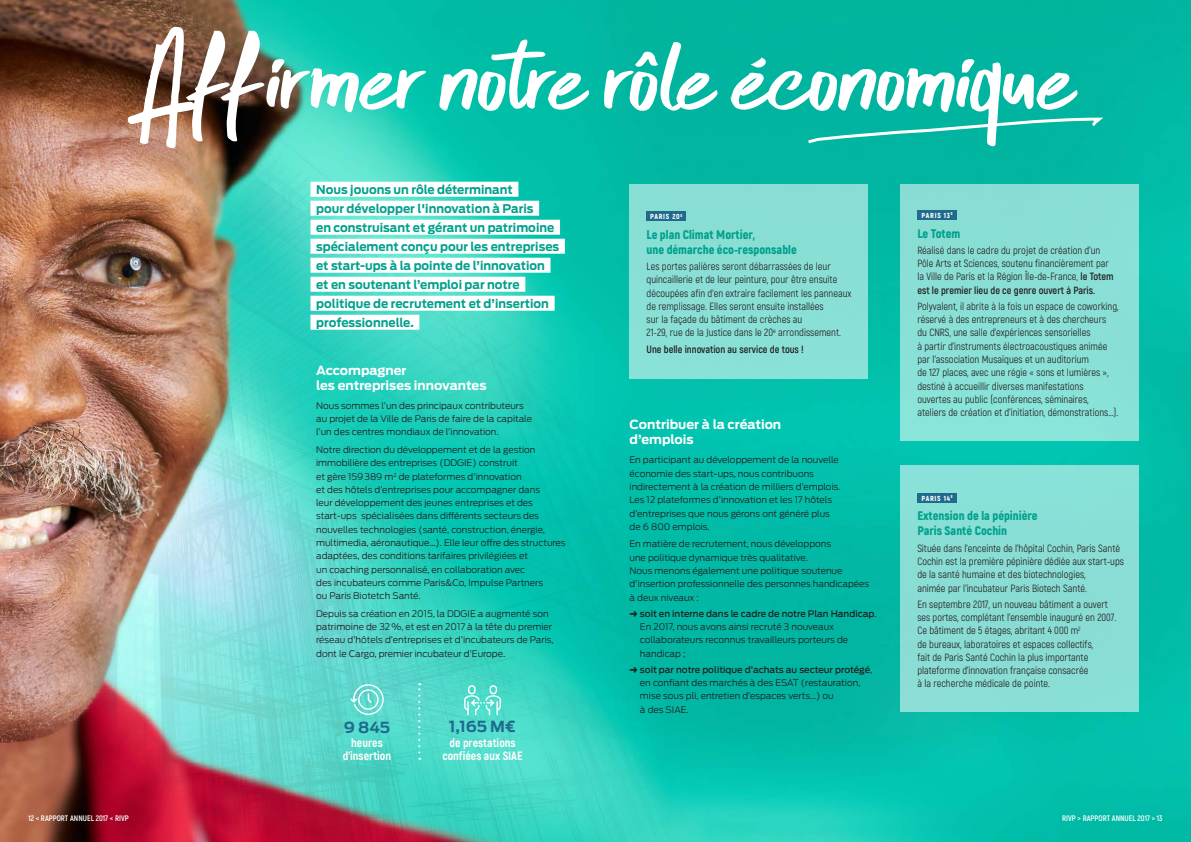
<style>
.page{position:relative;width:1191px;height:842px;background:#fff}
.page>*{position:absolute;margin:0;border:0;box-sizing:border-box;transform-origin:0 0}
.t1{font:85px "Skytreeone";color:#fff;scale:1.1 1}
.t2{font:75px "Befolk";color:#fff}
.t3{font:700 15.2px "Antenna";letter-spacing:-.005em;color:#1f6a8d}
.t4{font:900 12.5px/15px "Akrobat";color:#00a18d}
.t5{font:700 12.5px/15px "Antenna";color:#fff}
.t6{font:700 12px "Antenna";color:#00a18d}
.t7{font:800 12px "Akrobat";color:#fff}
.t8{font:10.5px/13.3px "Akrobat";color:#231f20}
.t9{font:700 10.5px "Akrobat";color:#231f20}
.t10{font:300 9px/13.3px "Antenna";color:#231f20}
.t11{font:700 8px "Akrobat";color:#fff}
.t12{font:900 7.3px "Akrobat";letter-spacing:.1em;color:#fff}
.s1{font-weight:500}
.s2{font-weight:700}
</style>
<div class="page">
<img style="left:0;top:0;width:1191px;height:842px">
<svg style="left:805px;top:116px;width:302px;height:30px;background:#1abca9"></svg>
<div style="left:310px;top:182px;width:208px;height:15px;background:#fff"></div>
<div style="left:310px;top:201px;width:229px;height:15px;background:#fff"></div>
<div style="left:310px;top:220px;width:250px;height:15px;background:#fff"></div>
<div style="left:310px;top:239px;width:255px;height:15px;background:#fff"></div>
<div style="left:310px;top:258px;width:240px;height:15px;background:#fff"></div>
<div style="left:310px;top:277px;width:215px;height:15px;background:#fff"></div>
<div style="left:310px;top:296px;width:244px;height:15px;background:#fff"></div>
<div style="left:310px;top:315px;width:109px;height:15px;background:#fff"></div>
<div style="left:900px;top:184px;width:238px;height:257px;background:#89dfd6"></div>
<div style="left:917px;top:211px;width:40px;height:9px;background:#1f6a8d"></div>
<div style="left:900px;top:466px;width:238px;height:246px;background:#89ddd4"></div>
<div style="left:917px;top:493px;width:40px;height:10px;background:#1f6a8d"></div>
<svg style="left:418px;top:683px;width:2px;height:69px"></svg>
<svg style="left:349px;top:683px;width:35px;height:33px"></svg>
<svg style="left:463px;top:684px;width:38px;height:32px"></svg>
<div style="left:629px;top:184px;width:238px;height:194px;background:#89dfd6"></div>
<div style="left:646px;top:212px;width:40px;height:9px;background:#1f6a8d"></div>
<svg style="left:750px;top:56px;width:18px;height:15px"></svg>
<p class="t1" style="left:133px;top:38px;width:855px">Affirmer notre role economique</p>
<p class="t2" style="left:624px;top:30px;width:30px">^</p>
<p class="t6" style="left:316px;top:182px;width:198px">Nous jouons un rôle déterminant</p>
<p class="t6" style="left:316px;top:201px;width:219px">pour développer l'innovation à Paris</p>
<p class="t6" style="left:316px;top:220px;width:240px">en construisant et gérant un patrimoine</p>
<p class="t6" style="left:316px;top:239px;width:244px">spécialement conçu pour les entreprises</p>
<p class="t6" style="left:316px;top:258px;width:230px">et start-ups à la pointe de l’innovation</p>
<p class="t6" style="left:316px;top:277px;width:205px">et en soutenant l’emploi par notre</p>
<p class="t6" style="left:316px;top:296px;width:234px">politique de recrutement et d’insertion</p>
<p class="t6" style="left:316px;top:315px;width:99px">professionnelle.</p>
<p class="t5" style="left:316px;top:363px;width:172px">Accompagner<br>les entreprises innovantes</p>
<p class="t10" style="left:316px;top:399px;width:217px">Nous sommes l’un des principaux contributeurs au projet de la Ville de Paris de faire de la capitale l’un des centres mondiaux de l’innovation.</p>
<p class="t10" style="left:316px;top:443px;width:251px">Notre direction du développement et de la gestion immobilière des entreprises (DDGIE) construit<br>et gère 159389 m<sup>2</sup> de plateformes d’innovation<br>et des hôtels d’entreprises pour accompagner dans<br>leur développement des jeunes entreprises et des start-ups spécialisées dans différents secteurs des nouvelles technologies (santé, construction, énergie, multimedia, aéronautique…). Elle leur offre des structures adaptées, des conditions tarifaires privilégiées et<br>un coaching personnalisé, en collaboration avec<br>des incubateurs comme Paris&amp;Co, Impulse Partners<br>ou Paris Biotetch Santé.</p>
<p class="t10" style="left:316px;top:607px;width:239px">Depuis sa création en 2015, la DDGIE a augmenté son patrimoine de 32%, et est en 2017 à la tête du premier réseau d’hôtels d’entreprises et d’incubateurs de Paris, dont le Cargo, premier incubateur d’Europe.</p>
<p class="t3" style="left:344px;top:718px;width:48px">9 845</p>
<p class="t7" style="left:351px;top:735px;width:33px">heures</p>
<p class="t7" style="left:343px;top:748px;width:50px">d'insertion</p>
<p class="t3" style="left:449px;top:718px;width:68px">1,165 M€</p>
<p class="t7" style="left:449px;top:735px;width:68px">de prestations</p>
<p class="t7" style="left:442px;top:748px;width:82px">confiées aux SIAE</p>
<p class="t12" style="left:650px;top:212px;width:34px">PARIS 20<sup>E</sup></p>
<p class="t4" style="left:646px;top:227px;width:152px">Le plan Climat Mortier,<br>une démarche éco-responsable</p>
<p class="t8" style="left:646px;top:260px;width:206px">Les portes palières seront débarrassées de leur quincaillerie et de leur peinture, pour être ensuite découpées afin d'en extraire facilement les panneaux de remplissage. Elles seront ensuite installées<br>sur la façade du bâtiment de crèches au<br>21-29, rue de la Justice dans le 20<sup>e</sup> arrondissement.</p>
<p class="t9" style="left:646px;top:342px;width:159px">Une belle innovation au service de tous !</p>
<p class="t5" style="left:629px;top:417px;width:153px">Contribuer à la création d’emplois</p>
<p class="t10" style="left:629px;top:453px;width:213px">En participant au développement de la nouvelle économie des start-ups, nous contribuons indirectement à la création de milliers d’emplois.</p>
<p class="t10" style="left:629px;top:493px;width:204px">Les 12 plateformes d’innovation et les 17 hôtels d’entreprises que nous gérons ont généré plus de 6 800 emplois.</p>
<p class="t10" style="left:629px;top:537px;width:241px">En matière de recrutement, nous développons<br>une politique dynamique très qualitative.<br>Nous menons également une politique soutenue d’insertion professionnelle des personnes handicapées à deux niveaux :</p>
<p class="t10" style="left:640px;top:607px;width:238px;text-indent:-10px">➜ <span class="s1">soit en interne dans le cadre de notre Plan Handicap</span>.<br>En 2017, nous avons ainsi recruté 3 nouveaux collaborateurs reconnus travailleurs porteurs de handicap ;</p>
<p class="t10" style="left:640px;top:663px;width:234px;text-indent:-10px">➜ <span class="s1">soit par notre politique d’achats au secteur protégé</span>, en confiant des marchés à des ESAT (restauration, mise sous pli, entretien d’espaces verts…) ou<br>à des SIAE.</p>
<p class="t12" style="left:921px;top:210px;width:33px">PARIS 13<sup>E</sup></p>
<p class="t4" style="left:917px;top:226px;width:44px">Le Totem</p>
<p class="t8" style="left:917px;top:243px;width:198px">Réalisé dans le cadre du projet de création d’un Pôle Arts et Sciences, soutenu financièrement par la Ville de Paris et la Région Île-de-France, <span class="s2">le Totem est le premier lieu de ce genre ouvert à Paris.</span></p>
<p class="t8" style="left:917px;top:299px;width:203px">Polyvalent, il abrite à la fois un espace de coworking, réservé à des entrepreneurs et à des chercheurs<br>du CNRS, une salle d’expériences sensorielles<br>à partir d’instruments électroacoustiques animée par l’association Musaïques et un auditorium<br>de 127 places, avec une régie « sons et lumières », destiné à accueillir diverses manifestations ouvertes au public (conférences, séminaires, ateliers de création et d’initiation, démonstrations…).</p>
<p class="t12" style="left:921px;top:493px;width:33px">PARIS 14<sup>E</sup></p>
<p class="t4" style="left:917px;top:508px;width:122px">Extension de la pépinière<br>Paris Santé Cochin</p>
<p class="t8" style="left:917px;top:541px;width:208px">Située dans l’enceinte de l’hôpital Cochin, Paris Santé Cochin est la première pépinière dédiée aux start-ups de la santé humaine et des biotechnologies,<br>animée par l’incubateur Paris Biotech Santé.</p>
<p class="t8" style="left:917px;top:597px;width:200px">En septembre 2017, un nouveau bâtiment a ouvert ses portes, complétant l’ensemble inauguré en 2007.<br>Ce bâtiment de 5 étages, abritant 4 000 m<sup>2<br></sup>de bureaux, laboratoires et espaces collectifs,<br>fait de Paris Santé Cochin la plus importante plateforme d’innovation française consacrée<br>à la recherche médicale de pointe.</p>
<p class="t11" style="left:28px;top:813px;width:102px">12 &lt; RAPPORT ANNUEL 2017 &lt; RIVP</p>
<p class="t11" style="left:1062px;top:813px;width:102px">RIVP &gt; RAPPORT ANNUEL 2017 &gt; 13</p>
</div>
